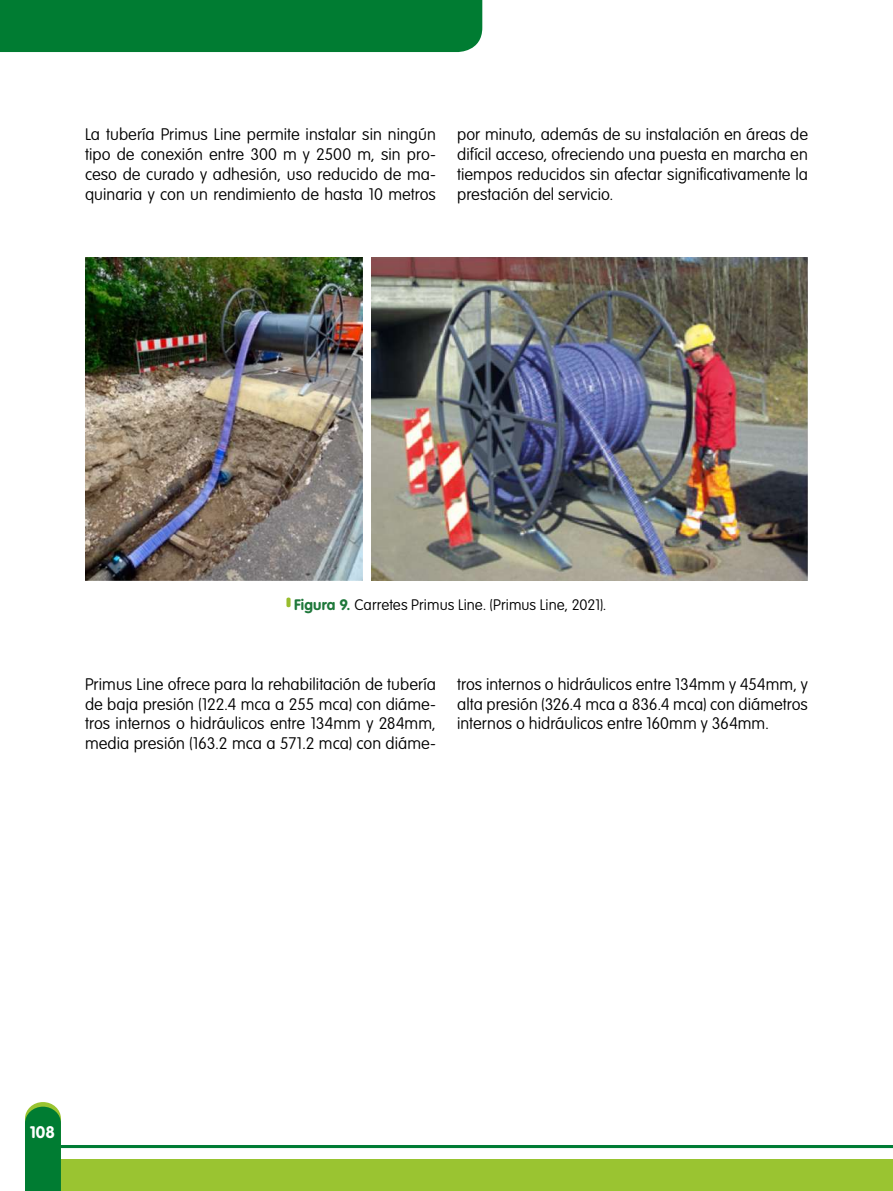
<style>
.page{position:relative;width:893px;height:1191px;background:#fff}
.page>*{position:absolute;margin:0;border:0;box-sizing:border-box;transform-origin:0 0}
.t1{font:100 16.5px/19.8px "VAG Rounded Std";color:#000;text-align:justify}
.t2{font:700 16.5px "VAG Rounded Std";color:#fff}
.t3{font:100 15px "VAG Rounded Std";letter-spacing:.005em;color:#000}
.s1{font-weight:700;color:#1f783b}
</style>
<div class="page">
<hr style="left:33px;top:1145px;width:860px;height:3px;background:#007d39">
<div style="left:0;top:0;width:482px;height:52px;background:#007c32"></div>
<hr style="left:34px;top:1145px;width:859px;height:2px;background:#007c32">
<div style="left:30px;top:1159px;width:863px;height:32px;background:#9ac431"></div>
<svg style="left:25px;top:1102px;width:36px;height:89px;background:#12853a"></svg>
<div style="left:286px;top:597px;width:5px;height:10px;background:#99bd2e;border-radius:2px"></div>
<img style="left:85px;top:257px;width:277px;height:323px">
<img style="left:372px;top:257px;width:436px;height:323px">
<p class="t1" style="left:85px;top:125px;width:352px">La tubería Primus Line permite instalar sin ningún tipo de conexión entre 300 m y 2500 m, sin pro&shy;ceso de curado y adhesión, uso reducido de ma&shy;quinaria y con un rendimiento de hasta 10 metros</p>
<p class="t1" style="left:457px;top:125px;width:352px">por minuto, además de su instalación en áreas de difícil acceso, ofreciendo una puesta en marcha en tiempos reducidos sin afectar significativamente la prestación del servicio.</p>
<p class="t3" style="left:294px;top:596px;width:314px"><span class="s1">Figura 9.</span> Carretes Primus Line. (Primus Line, 2021).</p>
<p class="t1" style="left:85px;top:674px;width:352px">Primus Line ofrece para la rehabilitación de tubería de baja presión (122.4 mca a 255 mca) con diáme&shy;tros internos o hidráulicos entre 134mm y 284mm, media presión (163.2 mca a 571.2 mca) con diáme-</p>
<p class="t1" style="left:457px;top:674px;width:352px">tros internos o hidráulicos entre 134mm y 454mm, y alta presión (326.4 mca a 836.4 mca) con diámetros internos o hidráulicos entre 160mm y 364mm.</p>
<p class="t2" style="left:30px;top:1122px;width:27px">108</p>
</div>
